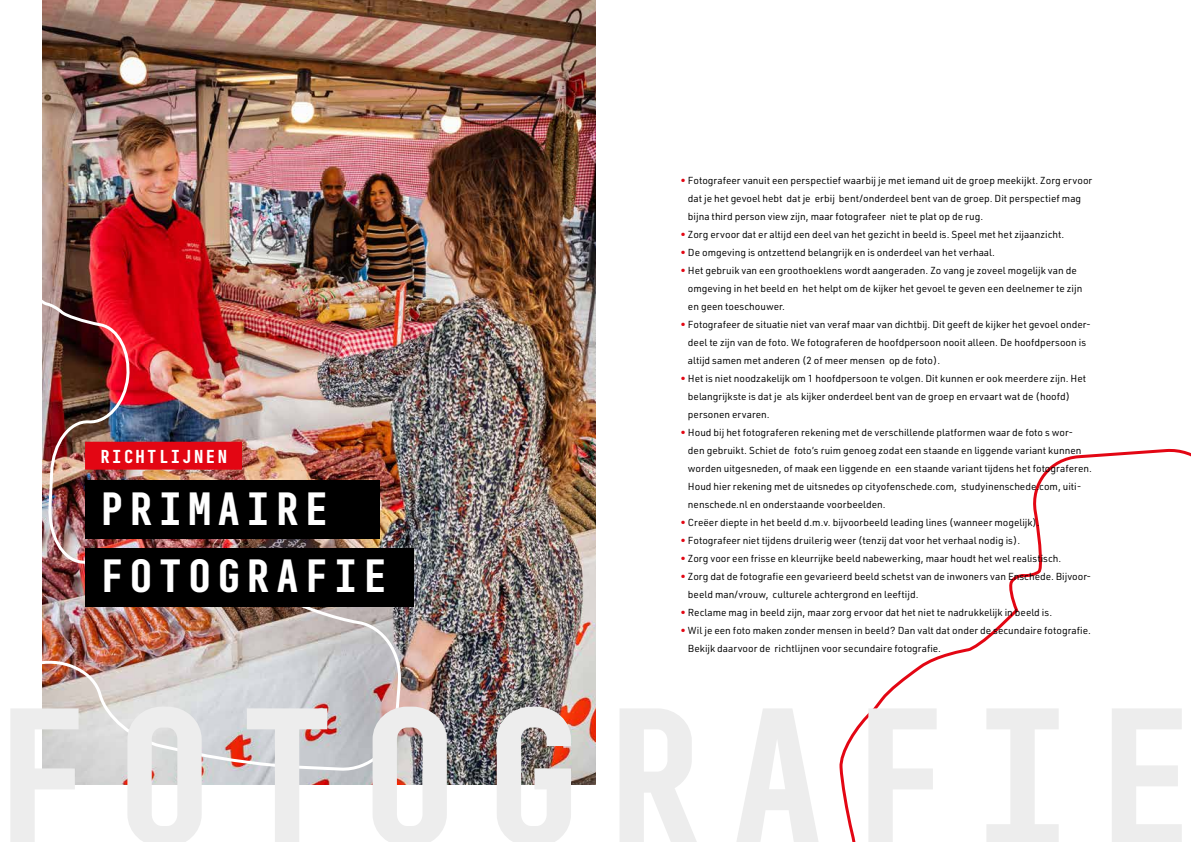
<style>
.page{position:relative;width:1191px;height:842px;background:#fff}
.page>*{position:absolute;margin:0;border:0;box-sizing:border-box;transform-origin:0 0}
.t1{font:700 177.6px "BC Sklonar";letter-spacing:.14em;color:#ededed}
.t2{font:700 42.3px "BC Sklonar";letter-spacing:.14em;color:#fff}
.t3{font:700 17px "BC Sklonar";letter-spacing:.14em;color:#fff}
.t4{font:10px/18px "URWDIN";color:#000}
.s1{color:#e30613}
</style>
<div class="page">
<img style="left:43px;top:0;width:552px;height:784px">
<img style="left:42px;top:168px;width:363px;height:605px">
<svg style="left:839px;top:448px;width:352px;height:394px"></svg>
<div style="left:85px;top:442px;width:157px;height:28px;background:#e30613"></div>
<div style="left:85px;top:480px;width:295px;height:58px;background:#000"></div>
<div style="left:85px;top:548px;width:329px;height:59px;background:#000"></div>
<h3 class="t3" style="left:100px;top:445px;width:128px">RICHTLIJNEN</h3>
<h2 class="t2" style="left:100px;top:483px;width:229px">PRIMAIRE</h2>
<h2 class="t2" style="left:100px;top:550px;width:288px">FOTOGRAFIE</h2>
<p class="t4" style="left:688px;top:171px;width:406px;text-indent:-7px"><span class="s1">•</span> Fotografeer vanuit een perspectief waarbij je met iemand uit de groep meekijkt. Zorg ervoor dat je het gevoel hebt dat je erbijЀ bent/onderdeel bent van de groep. Dit perspectief mag bijna third person view zijn, maar fotografeer niet te plat op de rug.</p>
<p class="t4" style="left:680px;top:225px;width:385px"><span class="s1">•</span> Zorg ervoor dat er altijd een deel van het gezicht in beeld is. Speel met het zijaanzicht.</p>
<p class="t4" style="left:680px;top:243px;width:316px"><span class="s1">•</span> De omgeving is ontzettend belangrijk en is onderdeel van het verhaal.</p>
<p class="t4" style="left:688px;top:261px;width:396px;text-indent:-7px"><span class="s1">•</span> Het gebruik van een groothoeklens wordt aangeraden. Zo vang je zoveel mogelijk van de omgeving in het beeld en het helpt om de kijker het gevoel te geven een deelnemer te zijn en geen toeschouwer.</p>
<p class="t4" style="left:688px;top:315px;width:404px;text-indent:-7px"><span class="s1">•</span> Fotografeer de situatie niet van veraf maar van dichtbij. Dit geeft de kijker het gevoel onder&shy;deel te zijn van de foto. We fotograferen de hoofdpersoon nooit alleen. De hoofdpersoon is altijd samen met anderen (2 of meer mensen op de foto).</p>
<p class="t4" style="left:688px;top:369px;width:400px;text-indent:-7px"><span class="s1">•</span> Het is niet noodzakelijk om 1 hoofdpersoon te volgen. Dit kunnen er ook meerdere zijn. Het belangrijkste is dat je als kijker onderdeel bent van de groep en ervaart wat de (hoofd) personen ervaren.</p>
<p class="t4" style="left:688px;top:423px;width:405px;text-indent:-7px"><span class="s1">•</span> Houd bij het fotograferen rekening met de verschillende platformen waar de fotoЀs wor&shy;den gebruikt. Schiet de foto’s ruim genoeg zodat een staande en liggende variant kunnen worden uitgesneden, of maak een liggende en een staande variant tijdens het fotograferen.<br>Houd hier rekening met de uitsnedes op cityofenschede.com, studyinenschede.com, uiti&shy;nenschede.nl en onderstaande voorbeelden.</p>
<p class="t4" style="left:680px;top:513px;width:361px"><span class="s1">•</span> Creëer diepte in het beeld d.m.v. bijvoorbeeld leading lines (wanneer mogelijk).</p>
<p class="t4" style="left:680px;top:531px;width:341px"><span class="s1">•</span> Fotografeer niet tijdens druilerig weer (tenzij dat voor het verhaal nodig is).</p>
<p class="t4" style="left:680px;top:549px;width:382px"><span class="s1">•</span> Zorg voor een frisse en kleurrijke beeld nabewerking, maar houdt het wel realistisch.</p>
<p class="t4" style="left:688px;top:567px;width:405px;text-indent:-7px"><span class="s1">•</span> Zorg dat de fotografie een gevarieerd beeld schetst van de inwoners van Enschede. Bijvoor&shy;beeld man/vrouw, culturele achtergrond en leeftijd.</p>
<p class="t4" style="left:680px;top:603px;width:373px"><span class="s1">•</span> Reclame mag in beeld zijn, maar zorg ervoor dat het niet te nadrukkelijk in beeld is.</p>
<p class="t4" style="left:688px;top:621px;width:404px;text-indent:-7px"><span class="s1">•</span> Wil je een foto maken zonder mensen in beeld? Dan valt dat onder de secundaire fotografie.<br>Bekijk daarvoor de richtlijnen voor secundaire fotografie.</p>
<h1 class="t1" style="left:-7px;top:667px;width:1202px">FOTOGRAFIE</h1>
</div>
